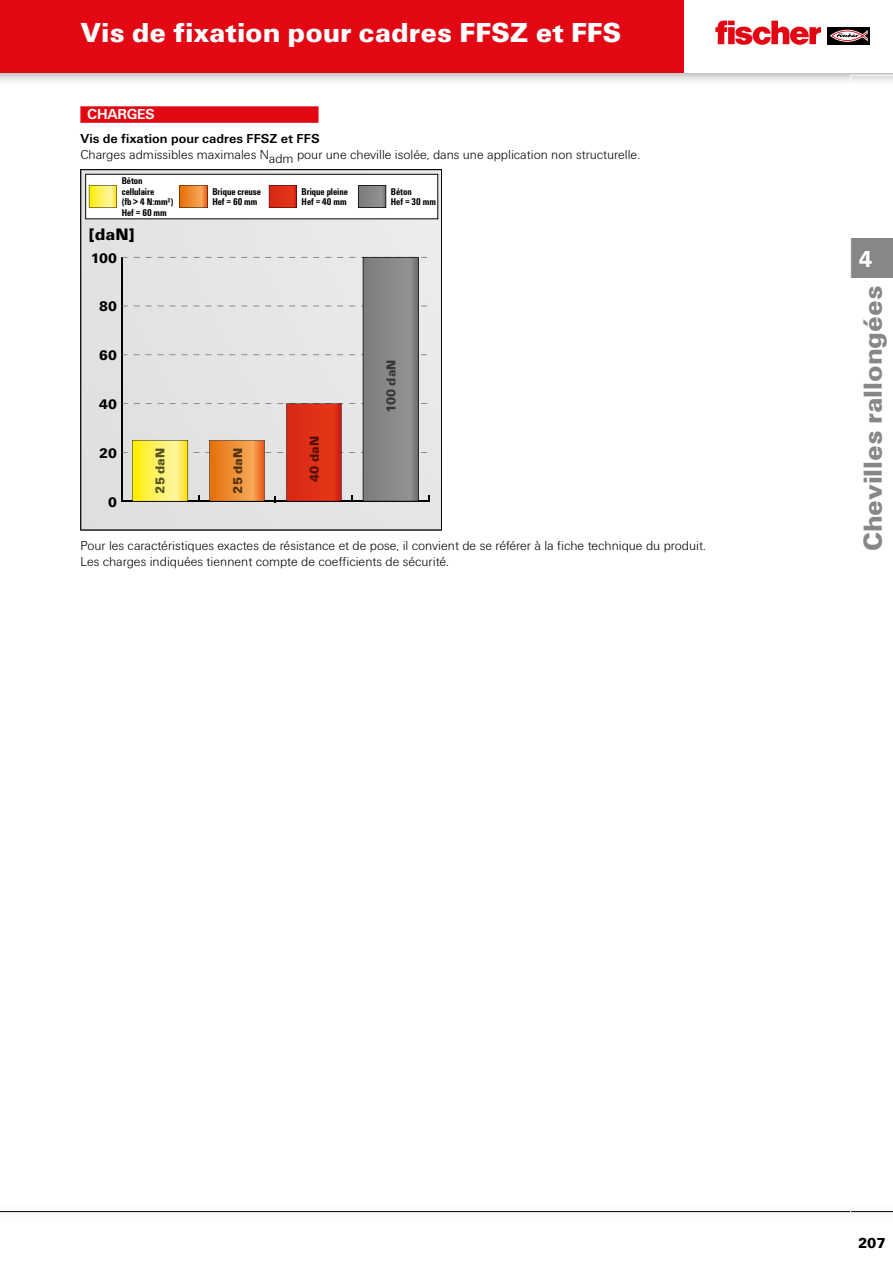
<style>
.page{position:relative;width:893px;height:1263px;background:#fff}
.page>*{position:absolute;margin:0;border:0;box-sizing:border-box;transform-origin:0 0}
.t1{font:900 28.5px "Fi We";color:#fff}
.t2{font:900 27px "Fi We";color:#878787}
.t3{font:900 24px "Fi We";color:#fff;scale:.88 1}
.t4{font:900 17.25px "Fi We";color:#000}
.t5{font:700 15px "Fi We";letter-spacing:-.02em;color:#fff}
.t6{font:900 15px "Fi We";color:#000}
.t7{font:900 14.4px "Fi We";color:#000}
.t8{font:300 13.5px/16.2px "Fi We";color:#000}
.t9{font:700 13.5px "Fi We";color:#000}
.t10{font:900 13.2px "Fi We";color:#363635}
.t11{font:900 13.2px "Fi We";color:#565221}
.t12{font:900 13.2px "Fi We";color:#523209}
.t13{font:900 13.2px "Fi We";color:#4e1000}
.t14{font:700 condensed 10.05px/10.5px "Fi We";color:#000}
.s1{color:#565224}
.s2{color:#52330c}
</style>
<div class="page">
<div style="left:0;top:0;width:893px;height:86px;background:#000;opacity:.4"></div>
<div style="left:0;top:0;width:893px;height:72px;background:#e30613"></div>
<hr style="left:0;top:1211px;width:893px;height:1px;background:#000">
<svg style="left:850px;top:75px;width:43px;height:1138px"></svg>
<div style="left:685px;top:0;width:208px;height:72px;background:#fff"></div>
<div style="left:828px;top:27px;width:42px;height:17px;background:#000"></div>
<svg style="left:830px;top:30px;width:38px;height:12px"></svg>
<svg style="left:715px;top:21px;width:106px;height:24px"></svg>
<div style="left:80px;top:106px;width:239px;height:17px;background:#e30613"></div>
<svg style="left:80px;top:169px;width:362px;height:361px;background:#d6cbc2"></svg>
<h1 class="t1" style="left:81px;top:16px;width:542px">Vis de fixation pour cadres FFSZ et FFS</h1>
<p class="t5" style="left:87px;top:106px;width:69px">CHARGES</p>
<p class="t9" style="left:80px;top:131px;width:241px">Vis de fixation pour cadres FFSZ et FFS</p>
<p class="t8" style="left:80px;top:147px;width:561px">Charges admissibles maximales Nadm pour une cheville isolée, dans une application non structurelle.</p>
<p class="t14" style="left:122px;top:176px;width:53px">Béton cellulaire<br>(fb &gt; 4 N:mm²)<br>Hef = 60 mm</p>
<p class="t4" style="left:89px;top:224px;width:48px">[daN]</p>
<p class="t7" style="left:90px;top:250px;width:28px">100</p>
<p class="t7" style="left:99px;top:298px;width:19px">80</p>
<p class="t7" style="left:99px;top:347px;width:19px">60</p>
<p class="t7" style="left:99px;top:396px;width:19px">40</p>
<p class="t14" style="left:212px;top:186px;width:50px">Brique creuse<br>Hef = 60 mm</p>
<p class="t14" style="left:302px;top:186px;width:48px">Brique pleine<br>Hef = 40 mm</p>
<p class="t7" style="left:99px;top:445px;width:19px">20</p>
<p class="t7" style="left:108px;top:494px;width:10px">0</p>
<p class="t11" style="left:153px;top:494px;width:47px;rotate:-90deg">25d N<span class="s1">a</span></p>
<p class="t12" style="left:230px;top:494px;width:47px;rotate:-90deg">25d N<span class="s2">a</span></p>
<p class="t13" style="left:307px;top:482px;width:47px;rotate:-90deg">40 daN</p>
<p class="t14" style="left:391px;top:186px;width:47px">Béton<br>Hef = 30 mm</p>
<p class="t10" style="left:383px;top:413px;width:55px;rotate:-90deg">100 daN</p>
<p class="t8" style="left:80px;top:538px;width:627px">Pour les caractéristiques exactes de résistance et de pose, il convient de se référer à la fiche technique du produit.<br>Les charges indiquées tiennent compte de coefficients de sécurité.</p>
<h3 class="t3" style="left:859px;top:245px;width:16px">4</h3>
<h2 class="t2" style="left:857px;top:551px;width:267px;rotate:-90deg">Chevilles rallongées</h2>
<p class="t6" style="left:858px;top:1234px;width:29px">207</p>
</div>
